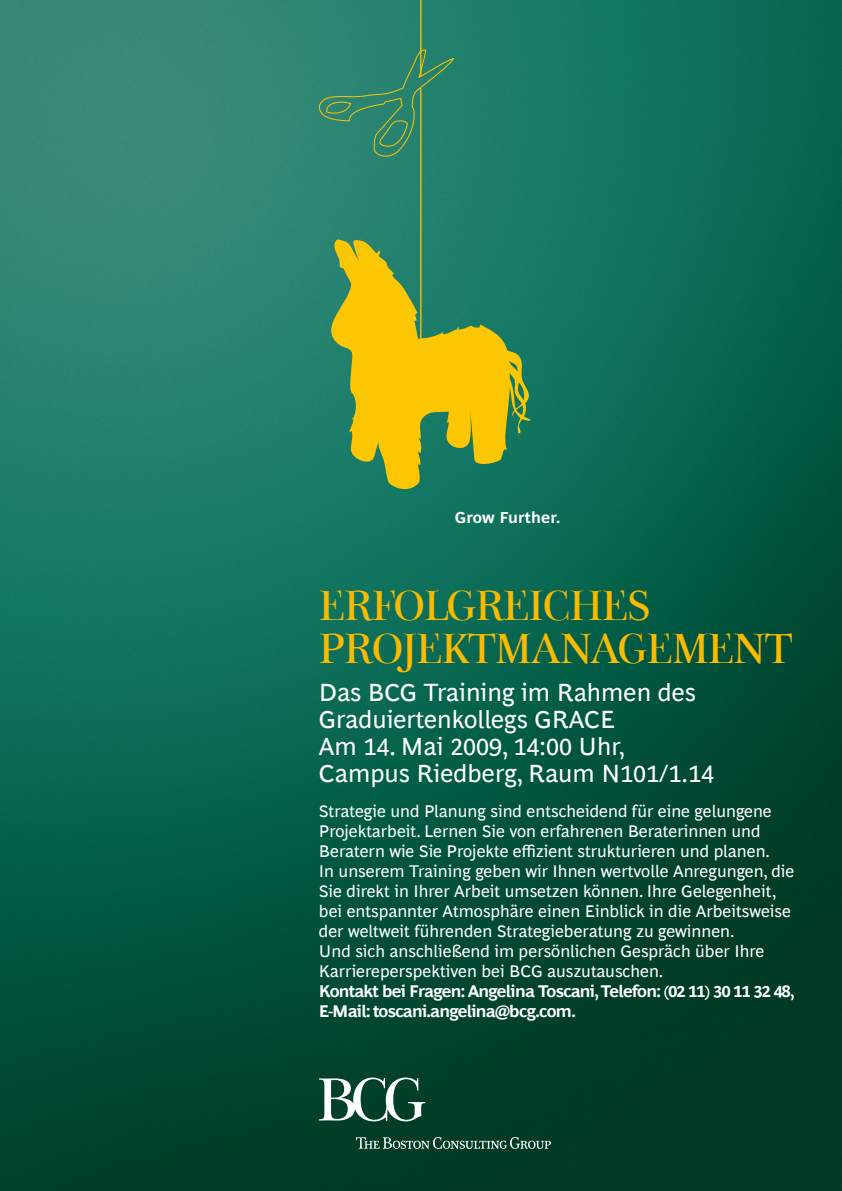
<style>
.page{position:relative;width:842px;height:1191px;background:#fff}
.page>*{position:absolute;margin:0;border:0;box-sizing:border-box;transform-origin:0 0}
.t1{font:43px/43px "Henderson BCG Serif Head";letter-spacing:-.02em;color:#faba00}
.t2{font:25px/27px "Henderson BCG Sans";color:#fff}
.t3{font:17px/20px "Henderson BCG Sans";color:#fff}
.t4{font:700 17px/20px "Henderson BCG Sans";letter-spacing:-.04em;color:#fff}
.t5{font:700 16.1px "Henderson BCG Sans";letter-spacing:.01em;color:#fff}
</style>
<div class="page">
<img style="left:0;top:0;width:842px;height:1191px">
<svg style="left:319px;top:1077px;width:106px;height:44px"></svg>
<svg style="left:356px;top:1137px;width:195px;height:11px;background:#3d6a59"></svg>
<svg style="left:319px;top:49px;width:137px;height:110px;background:#32866b"></svg>
<hr style="left:420px;top:0;width:1px;height:76px;background:#fdc602">
<hr style="left:420px;top:88px;width:1px;height:256px;background:#fdc602">
<svg style="left:319px;top:237px;width:211px;height:252px;background:#869f37"></svg>
<p class="t5" style="left:455px;top:505px;width:107px">Grow Further.</p>
<h1 class="t1" style="left:319px;top:580px;width:475px">ERFOLGREICHES<br>PROJEKTMANAGEMENT</h1>
<h2 class="t2" style="left:319px;top:677px;width:397px">Das BCG Training im Rahmen des<br>Graduiertenkollegs GRACE<br>Am 14. Mai 2009, 14:00 Uhr,<br>Campus Riedberg, Raum N101/1.14</h2>
<p class="t3" style="left:319px;top:799px;width:477px">Strategie und Planung sind entscheidend für eine gelungene Projektarbeit. Lernen Sie von erfahrenen Beraterinnen und Beratern wie Sie Projekte effizient strukturieren und planen.<br>In unserem Training geben wir Ihnen wertvolle Anregungen, die Sie direkt in Ihrer Arbeit umsetzen können. Ihre Gelegenheit, bei entspannter Atmosphäre einen Einblick in die Arbeitsweise der weltweit führenden Strategieberatung zu gewinnen.<br>Und sich anschließend im persönlichen Gespräch über Ihre Karriereperspektiven bei BCG auszutauschen.</p>
<p class="t4" style="left:319px;top:979px;width:477px">Kontakt bei Fragen: Angelina Toscani, Telefon: (02 11) 30 11 32 48,<br>E-Mail: toscani.angelina@bcg.com.</p>
</div>
